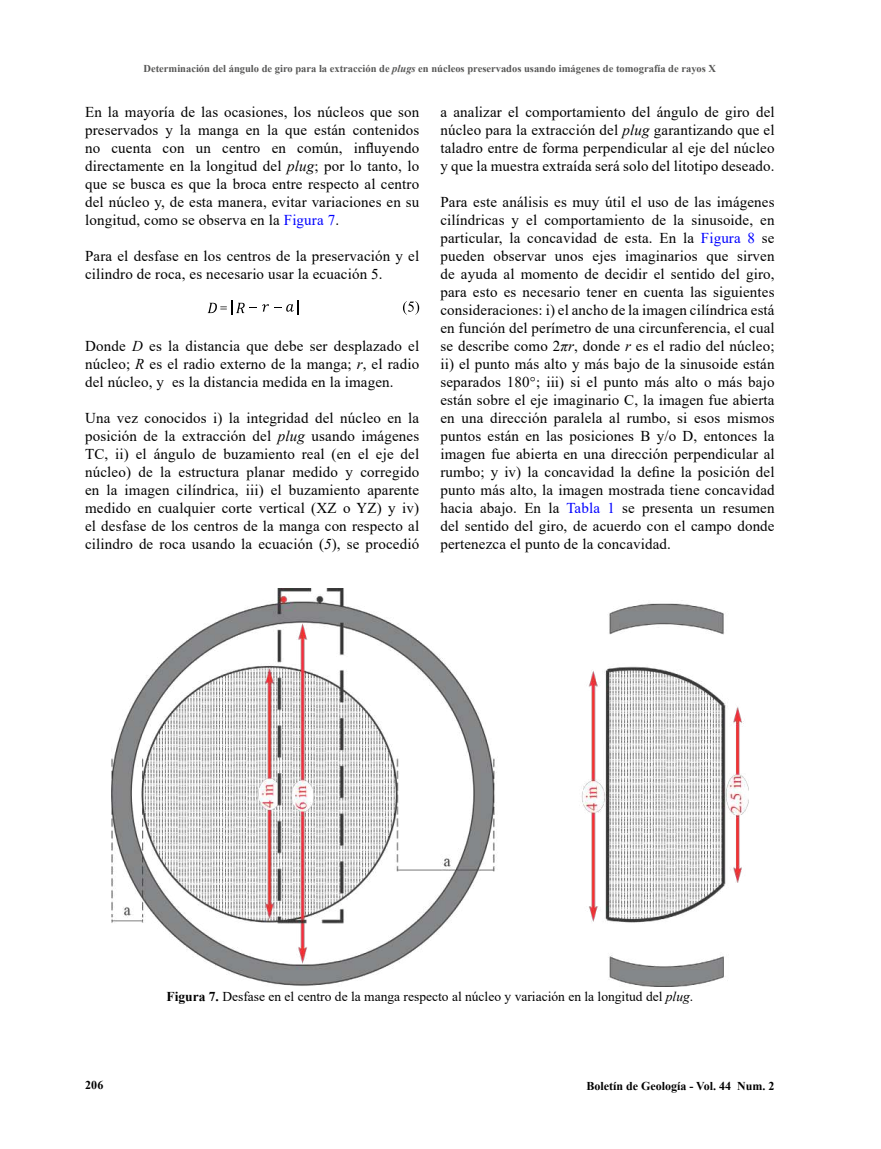
<style>
.page{position:relative;width:881px;height:1149px;background:#fff}
.page>*{position:absolute;margin:0;border:0;box-sizing:border-box;transform-origin:0 0}
.t1{font:15px/18px "Times New Roman";letter-spacing:.01em;color:#000;text-align:justify}
.t2{font:13.5px "Times New Roman";color:#000}
.t3{font:700 12px "Times New Roman";color:#000}
.t4{font:700 10.5px "Times New Roman";color:#575756}
.s1{font-style:italic}
.s2{color:#00f}
.s3{font-weight:700}
</style>
<div class="page">
<svg style="left:207px;top:301px;width:49px;height:14px"></svg>
<svg style="left:262px;top:301px;width:36px;height:14px"></svg>
<svg style="left:403px;top:301px;width:16px;height:13px"></svg>
<img style="left:111px;top:588px;width:637px;height:397px">
<p class="t4" style="left:143px;top:61px;width:574px">Determinación del ángulo de giro para la extracción de <span class="s1">plugs</span> en núcleos preservados usando imágenes de tomografía de rayos X</p>
<p class="t1" style="left:85px;top:102px;width:335px">En la mayoría de las ocasiones, los núcleos que son preservados y la manga en la que están contenidos no cuenta con un centro en común, influyendo directamente en la longitud del <span class="s1">plug</span>; por lo tanto, lo que se busca es que la broca entre respecto al centro del núcleo y, de esta manera, evitar variaciones en su longitud, como se observa en la <span class="s2">Figura 7</span>.</p>
<p class="t1" style="left:85px;top:246px;width:335px">Para el desfase en los centros de la preservación y el cilindro de roca, es necesario usar la ecuación 5.</p>
<p class="t1" style="left:85px;top:336px;width:335px">Donde <span class="s1">D</span> es la distancia que debe ser desplazado el núcleo; <span class="s1">R</span> es el radio externo de la manga; <span class="s1">r</span>, el radio del núcleo, y es la distancia medida en la imagen.</p>
<p class="t1" style="left:85px;top:408px;width:335px">Una vez conocidos i) la integridad del núcleo en la posición de la extracción del <span class="s1">plug</span> usando imágenes TC, ii) el ángulo de buzamiento real (en el eje del núcleo) de la estructura planar medido y corregido en la imagen cilíndrica, iii) el buzamiento aparente medido en cualquier corte vertical (XZ o YZ) y iv) el desfase de los centros de la manga con respecto al cilindro de roca usando la ecuación (<span class="s1">5</span>), se procedió</p>
<p class="t1" style="left:440px;top:102px;width:335px">a analizar el comportamiento del ángulo de giro del núcleo para la extracción del <span class="s1">plug</span> garantizando que el taladro entre de forma perpendicular al eje del núcleo y que la muestra extraída será solo del litotipo deseado.</p>
<p class="t1" style="left:440px;top:192px;width:335px">Para este análisis es muy útil el uso de las imágenes cilíndricas y el comportamiento de la sinusoide, en particular, la concavidad de esta. En la <span class="s2">Figura 8</span> se pueden observar unos ejes imaginarios que sirven de ayuda al momento de decidir el sentido del giro, para esto es necesario tener en cuenta las siguientes consideraciones: i) el ancho de la imagen cilíndrica está en función del perímetro de una circunferencia, el cual se describe como 2<span class="s1">πr</span>, donde <span class="s1">r</span> es el radio del núcleo; ii) el punto más alto y más bajo de la sinusoide están separados 180°; iii) si el punto más alto o más bajo están sobre el eje imaginario C, la imagen fue abierta en una dirección paralela al rumbo, si esos mismos puntos están en las posiciones B y/o D, entonces la imagen fue abierta en una dirección perpendicular al rumbo; y iv) la concavidad la define la posición del punto más alto, la imagen mostrada tiene concavidad hacia abajo. En la <span class="s2">Tabla 1</span> se presenta un resumen del sentido del giro, de acuerdo con el campo donde pertenezca el punto de la concavidad.</p>
<p class="t3" style="left:85px;top:1076px;width:20px">206</p>
<p class="t2" style="left:166px;top:986px;width:528px"><span class="s3">Figura 7.</span> Desfase en el centro de la manga respecto al núcleo y variación en la longitud del <span class="s1">plug</span>.</p>
<p class="t3" style="left:586px;top:1076px;width:190px">Boletín de Geología - Vol. 44 Num. 2</p>
</div>
